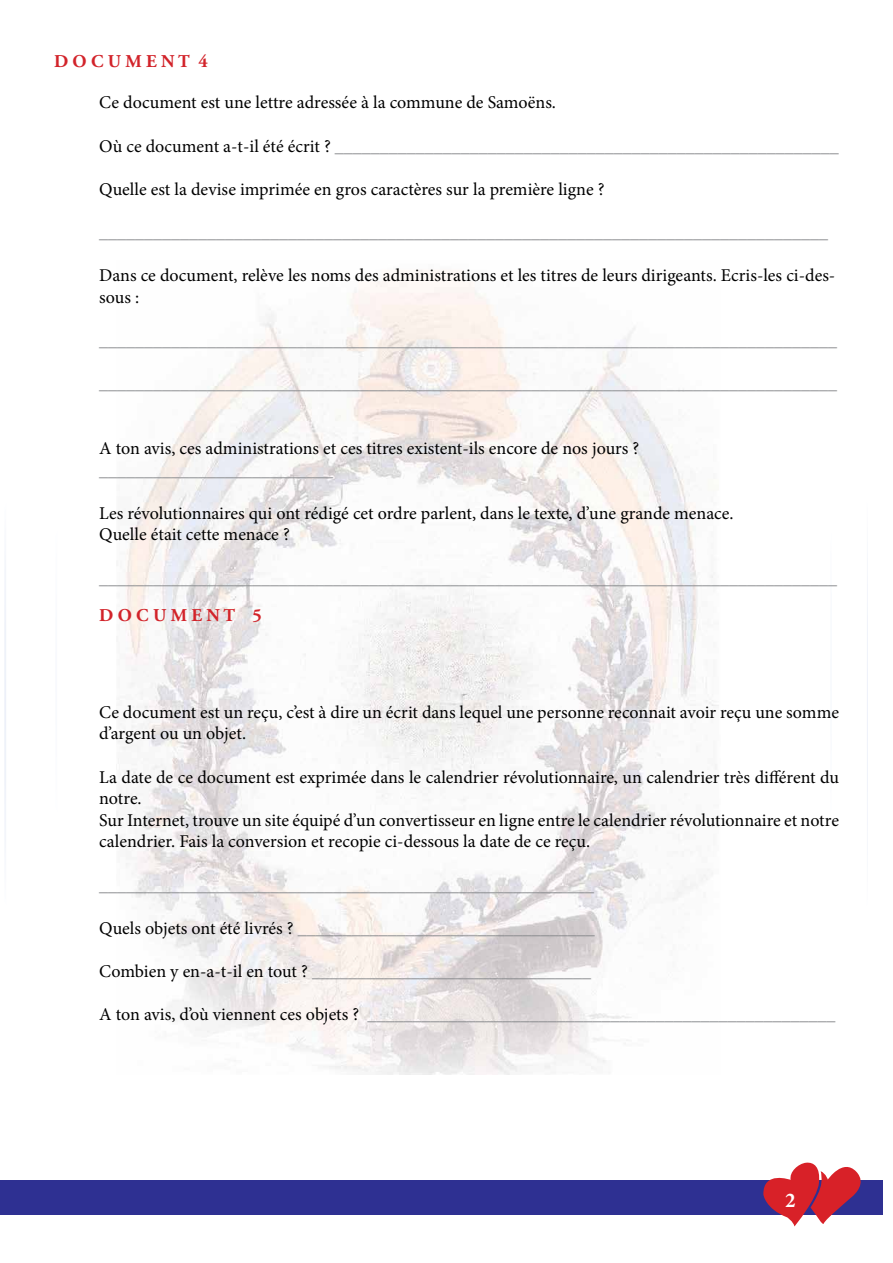
<style>
.page{position:relative;width:893px;height:1263px;background:#fff}
.page>*{position:absolute;margin:0;border:0;box-sizing:border-box;transform-origin:0 0}
.t1{font:700 21px "Minion Pro";color:#fff}
.t2{font:18px/21.6px "Minion Pro";color:#000}
.t3{font:18px "Minion Pro";color:#888a8d}
.t4{font:700 18px "Adobe Garamond Pro";color:#d2232a}
.s1{color:#000}
</style>
<div class="page">
<img style="left:116px;top:270px;width:603px;height:702px">
<img style="left:169px;top:972px;width:462px;height:84px">
<img style="left:867px;top:576px;width:1px;height:255px">
<img style="left:5px;top:560px;width:1px;height:288px">
<div style="left:0;top:1180px;width:883px;height:35px;background:#2e3092"></div>
<svg style="left:763px;top:1162px;width:98px;height:64px"></svg>
<p class="t4" style="left:54px;top:51px;width:155px">D O C U M E N T 4</p>
<p class="t2" style="left:99px;top:92px;width:458px">Ce document est une lettre adressée à la commune de Samoëns.</p>
<p class="t3" style="left:99px;top:134px;width:741px"><span class="s1">Où ce document a-t-il été écrit ?</span> ________________________________________________________</p>
<p class="t2" style="left:99px;top:178px;width:507px">Quelle est la devise imprimée en gros caractères sur la première ligne ?</p>
<p class="t3" style="left:99px;top:220px;width:731px">_________________________________________________________________________________</p>
<p class="t2" style="left:99px;top:265px;width:738px">Dans ce document, relève les noms des administrations et les titres de leurs dirigeants. Ecris-les ci-des&shy;sous :</p>
<p class="t3" style="left:99px;top:328px;width:740px">__________________________________________________________________________________</p>
<p class="t3" style="left:99px;top:371px;width:740px">__________________________________________________________________________________</p>
<p class="t2" style="left:99px;top:438px;width:542px">A ton avis, ces administrations et ces titres existent-ils encore de nos jours ?</p>
<p class="t3" style="left:99px;top:458px;width:235px">__________________________</p>
<p class="t2" style="left:99px;top:502px;width:636px">Les révolutionnaires qui ont rédigé cet ordre parlent, dans le texte, d’une grande menace.<br>Quelle était cette menace ?</p>
<p class="t3" style="left:99px;top:566px;width:740px">__________________________________________________________________________________</p>
<p class="t4" style="left:99px;top:605px;width:164px">D O C U M E N T 5</p>
<p class="t2" style="left:99px;top:701px;width:741px">Ce document est un reçu, c’est à dire un écrit dans lequel une personne reconnait avoir reçu une somme d’argent ou un objet.</p>
<p class="t2" style="left:99px;top:766px;width:741px">La date de ce document est exprimée dans le calendrier révolutionnaire, un calendrier très différent du notre.<br>Sur Internet, trouve un site équipé d’un convertisseur en ligne entre le calendrier révolutionnaire et notre calendrier. Fais la conversion et recopie ci-dessous la date de ce reçu.</p>
<p class="t3" style="left:99px;top:873px;width:496px">_______________________________________________________</p>
<p class="t3" style="left:99px;top:916px;width:497px"><span class="s1">Quels objets ont été livrés ?</span> _________________________________</p>
<p class="t3" style="left:99px;top:959px;width:493px"><span class="s1">Combien y en-a-t-il en tout ?</span> _______________________________</p>
<p class="t3" style="left:99px;top:1002px;width:738px"><span class="s1">A ton avis, d’où viennent ces objets ?</span> ____________________________________________________</p>
<p class="t1" style="left:785px;top:1185px;width:12px">2</p>
</div>
